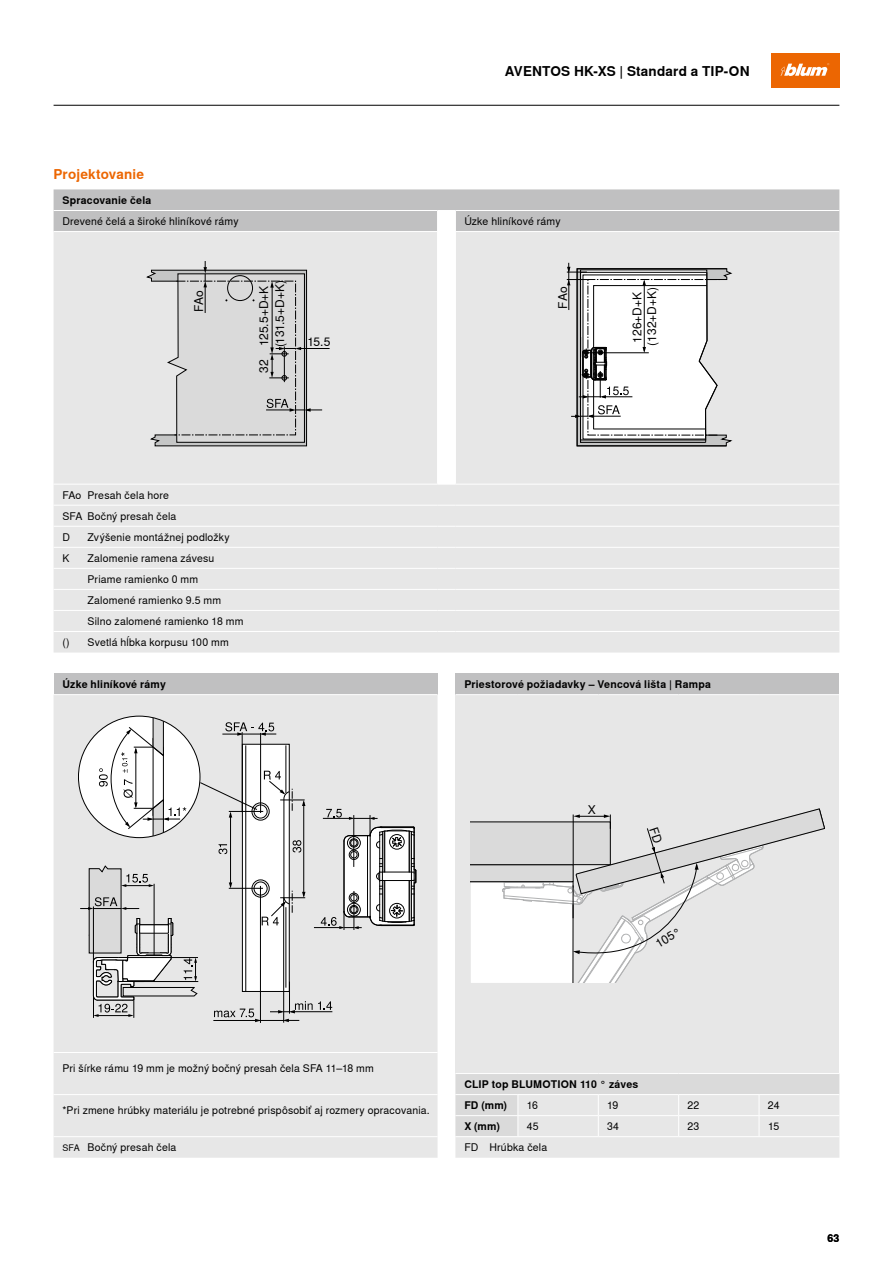
<style>
.page{position:relative;width:893px;height:1263px;background:#fff}
.page>*{position:absolute;margin:0;border:0;box-sizing:border-box;transform-origin:0 0}
.t1{font:700 13.5px "Nimbus Sans Global";letter-spacing:.015em;color:#000}
.t2{font:700 13.5px "Nimbus Sans Global";letter-spacing:.01em;color:#ec6602}
.t3{font:12px "Nimbus Sans Global";color:#000}
.t4{font:10.5px/21px "Nimbus Sans Global";letter-spacing:.015em;color:#000}
.t5{font:700 10.5px "Nimbus Sans Global";letter-spacing:.02em;color:#000}
.t6{font:9px "Nimbus Sans Global";color:#000}
</style>
<div class="page">
<div style="left:54px;top:674px;width:384px;height:21px;background:#c0c0c1"></div>
<div style="left:54px;top:695px;width:384px;height:463px;background:#e7e7e7"></div>
<hr style="left:54px;top:694px;width:384px;height:1px;background:#fff">
<hr style="left:54px;top:1052px;width:384px;height:1px;background:#fff">
<hr style="left:54px;top:1094px;width:384px;height:1px;background:#fff">
<hr style="left:54px;top:1136px;width:384px;height:1px;background:#fff">
<hr style="left:260px;top:886px;width:1px;height:137px;background:#000">
<hr style="left:283px;top:897px;width:1px;height:126px;background:#000">
<svg style="left:80px;top:716px;width:337px;height:306px"></svg>
<div style="left:54px;top:232px;width:785px;height:420px;background:#e7e7e7"></div>
<div style="left:54px;top:189px;width:785px;height:42px;background:#c0c0c1"></div>
<hr style="left:437px;top:232px;width:1px;height:252px;background:#fff">
<hr style="left:455px;top:232px;width:1px;height:252px;background:#fff">
<hr style="left:54px;top:484px;width:384px;height:1px;background:#fff">
<svg style="left:438px;top:484px;width:17px;height:1px"></svg>
<hr style="left:455px;top:484px;width:384px;height:1px;background:#fff">
<hr style="left:54px;top:505px;width:384px;height:1px;background:#fff">
<svg style="left:438px;top:505px;width:17px;height:1px"></svg>
<hr style="left:455px;top:505px;width:384px;height:1px;background:#fff">
<hr style="left:54px;top:526px;width:384px;height:1px;background:#fff">
<svg style="left:438px;top:526px;width:17px;height:1px"></svg>
<hr style="left:455px;top:526px;width:384px;height:1px;background:#fff">
<hr style="left:54px;top:547px;width:384px;height:1px;background:#fff">
<svg style="left:438px;top:547px;width:17px;height:1px"></svg>
<hr style="left:455px;top:547px;width:384px;height:1px;background:#fff">
<hr style="left:54px;top:568px;width:384px;height:1px;background:#fff">
<svg style="left:438px;top:568px;width:17px;height:1px"></svg>
<hr style="left:455px;top:568px;width:384px;height:1px;background:#fff">
<hr style="left:54px;top:589px;width:384px;height:1px;background:#fff">
<svg style="left:438px;top:589px;width:17px;height:1px"></svg>
<hr style="left:455px;top:589px;width:384px;height:1px;background:#fff">
<hr style="left:54px;top:610px;width:384px;height:1px;background:#fff">
<svg style="left:438px;top:610px;width:17px;height:1px"></svg>
<hr style="left:455px;top:610px;width:384px;height:1px;background:#fff">
<hr style="left:54px;top:631px;width:384px;height:1px;background:#fff">
<svg style="left:438px;top:631px;width:17px;height:1px"></svg>
<hr style="left:455px;top:631px;width:384px;height:1px;background:#fff">
<hr style="left:300px;top:348px;width:30px;height:1px;background:#000">
<svg style="left:146px;top:261px;width:176px;height:185px;background:#c9c9c9"></svg>
<svg style="left:567px;top:263px;width:165px;height:183px"></svg>
<hr style="left:593px;top:349px;width:1px;height:80px;background:#000">
<hr style="left:594px;top:429px;width:112px;height:1px;background:#000">
<div style="left:455px;top:695px;width:384px;height:378px;background:#e7e7e7"></div>
<div style="left:771px;top:54px;width:68px;height:34px;background:#ec6602"></div>
<svg style="left:781px;top:63px;width:48px;height:13px"></svg>
<div style="left:455px;top:674px;width:384px;height:21px;background:#c0c0c1"></div>
<hr style="left:455px;top:694px;width:63px;height:1px;background:#fff">
<hr style="left:518px;top:694px;width:80px;height:1px;background:#fff">
<hr style="left:598px;top:694px;width:81px;height:1px;background:#fff">
<hr style="left:679px;top:694px;width:80px;height:1px;background:#fff">
<hr style="left:759px;top:694px;width:80px;height:1px;background:#fff">
<svg style="left:455px;top:1073px;width:384px;height:85px;background:#e4e4e4"></svg>
<hr style="left:455px;top:1136px;width:63px;height:1px;background:#fff">
<hr style="left:518px;top:1136px;width:80px;height:1px;background:#fff">
<hr style="left:598px;top:1136px;width:81px;height:1px;background:#fff">
<hr style="left:679px;top:1136px;width:80px;height:1px;background:#fff">
<hr style="left:759px;top:1136px;width:80px;height:1px;background:#fff">
<hr style="left:54px;top:105px;width:785px;height:1px;background:#000">
<svg style="left:471px;top:808px;width:354px;height:175px"></svg>
<p class="t2" style="left:54px;top:166px;width:92px">Projektovanie</p>
<p class="t5" style="left:63px;top:194px;width:90px">Spracovanie čela</p>
<p class="t1" style="left:505px;top:63px;width:246px">AVENTOS HK-XS | Standard a TIP-ON</p>
<p class="t4" style="left:63px;top:211px;width:178px">Drevené čelá a široké hliníkové rámy</p>
<p class="t4" style="left:464px;top:211px;width:98px">Úzke hliníkové rámy</p>
<p class="t3" style="left:271px;top:347px;width:68px;rotate:-90deg">(131.5+D+K)</p>
<p class="t3" style="left:628px;top:343px;width:52px;rotate:-90deg">126+D+K</p>
<p class="t3" style="left:190px;top:312px;width:24px;rotate:-90deg">FAo</p>
<p class="t3" style="left:255px;top:346px;width:62px;rotate:-90deg">125.5+D+K</p>
<p class="t3" style="left:554px;top:309px;width:24px;rotate:-90deg">FAo</p>
<p class="t3" style="left:643px;top:346px;width:60px;rotate:-90deg">(132+D+K)</p>
<p class="t3" style="left:307px;top:333px;width:24px">15.5</p>
<p class="t3" style="left:255px;top:373px;width:15px;rotate:-90deg">32</p>
<p class="t4" style="left:88px;top:484px;width:157px">Presah čela hore<br>Bočný presah čela<br>Zvýšenie montážnej podložky<br>Zalomenie ramena závesu<br>Priame ramienko 0 mm<br>Zalomené ramienko 9.5 mm<br>Silno zalomené ramienko 18 mm<br>Svetlá hĺbka korpusu 100 mm</p>
<p class="t4" style="left:63px;top:484px;width:22px">FAo<br>SFA<br>D<br>K</p>
<p class="t4" style="left:63px;top:632px;width:9px">()</p>
<p class="t5" style="left:63px;top:678px;width:105px">Úzke hliníkové rámy</p>
<p class="t5" style="left:464px;top:678px;width:248px">Priestorové požiadavky – Vencová lišta | Rampa</p>
<p class="t3" style="left:588px;top:800px;width:10px">X</p>
<p class="t3" style="left:652px;top:937px;width:29px;rotate:-31deg">105°</p>
<p class="t4" style="left:63px;top:1058px;width:313px">Pri šírke rámu 19 mm je možný bočný presah čela SFA 11–18 mm</p>
<p class="t4" style="left:63px;top:1100px;width:369px">*Pri zmene hrúbky materiálu je potrebné prispôsobiť aj rozmery opracovania.</p>
<p class="t4" style="left:88px;top:1137px;width:90px">Bočný presah čela</p>
<p class="t6" style="left:63px;top:1142px;width:19px">SFA</p>
<p class="t5" style="left:464px;top:1078px;width:176px">CLIP top BLUMOTION 110 ° záves</p>
<p class="t5" style="left:464px;top:1120px;width:37px">X (mm)</p>
<p class="t5" style="left:464px;top:1099px;width:44px">FD (mm)</p>
<p class="t4" style="left:527px;top:1095px;width:13px">16</p>
<p class="t4" style="left:607px;top:1095px;width:13px">19</p>
<p class="t4" style="left:688px;top:1095px;width:13px">22</p>
<p class="t4" style="left:768px;top:1095px;width:13px">24</p>
<p class="t4" style="left:527px;top:1116px;width:13px">45</p>
<p class="t4" style="left:607px;top:1116px;width:13px">34</p>
<p class="t4" style="left:688px;top:1116px;width:13px">23</p>
<p class="t4" style="left:768px;top:1116px;width:13px">15</p>
<p class="t4" style="left:464px;top:1137px;width:15px">FD</p>
<p class="t4" style="left:489px;top:1137px;width:59px">Hrúbka čela</p>
<p class="t5" style="left:827px;top:1232px;width:13px">63</p>
</div>
